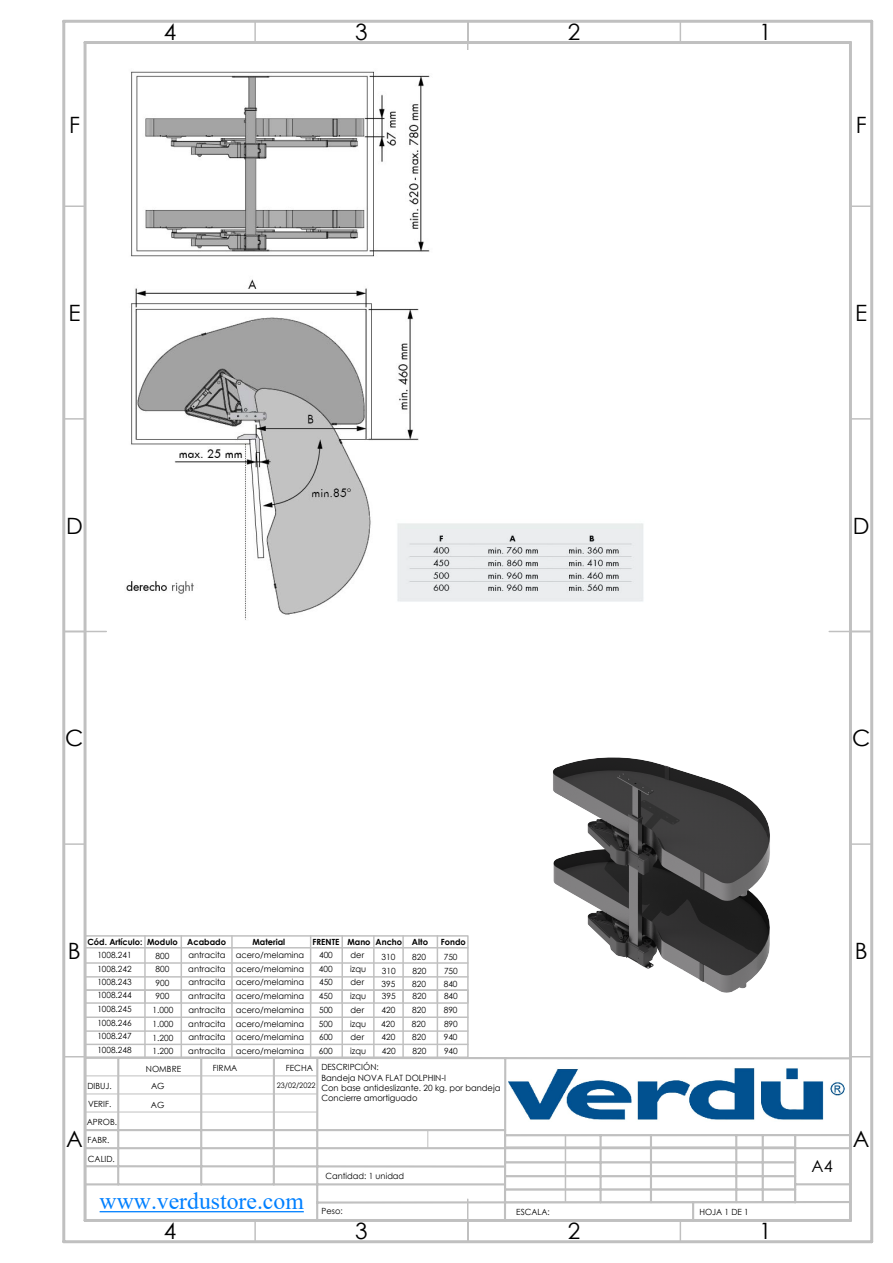
<style>
.page{position:relative;width:893px;height:1263px;background:#fff}
.page>*{position:absolute;margin:0;border:0;box-sizing:border-box;transform-origin:0 0}
.t1{font:24px "Times New Roman";color:#0080ff}
.t2{font:22.5px "Century Gothic";color:#000}
.t3{font:16.5px "Century Gothic";color:#000}
.t4{font:8.55px/14px "Century Gothic";color:#000}
.t5{font:700 8.55px "Century Gothic";color:#000}
.t6{font:8.55px/17.9px "Century Gothic";color:#000;scale:.96 1}
.t7{font:7.5px "Century Gothic";color:#000}
</style>
<div class="page">
<hr style="left:64px;top:631px;width:42px;height:1px;background:#c0c0c0">
<hr style="left:467px;top:21px;width:1px;height:43px;background:#c0c0c0">
<hr style="left:829px;top:631px;width:43px;height:1px;background:#c0c0c0">
<svg style="left:65px;top:1056px;width:18px;height:1px"></svg>
<svg style="left:853px;top:1056px;width:17px;height:1px"></svg>
<hr style="left:64px;top:843px;width:21px;height:2px;background:#c0c0c0">
<hr style="left:850px;top:843px;width:22px;height:2px;background:#c0c0c0">
<hr style="left:64px;top:418px;width:21px;height:2px;background:#c0c0c0">
<hr style="left:850px;top:418px;width:22px;height:2px;background:#c0c0c0">
<hr style="left:64px;top:205px;width:21px;height:2px;background:#c0c0c0">
<hr style="left:850px;top:205px;width:22px;height:2px;background:#c0c0c0">
<hr style="left:254px;top:21px;width:2px;height:22px;background:#c0c0c0">
<hr style="left:254px;top:1220px;width:2px;height:22px;background:#c0c0c0">
<svg style="left:467px;top:1223px;width:1px;height:17px"></svg>
<svg style="left:680px;top:23px;width:1px;height:18px"></svg>
<svg style="left:680px;top:1223px;width:1px;height:17px"></svg>
<svg style="left:83px;top:981px;width:770px;height:242px"></svg>
<hr style="left:84px;top:43px;width:3px;height:1177px;background:#c0c0c0">
<hr style="left:85px;top:41px;width:765px;height:3px;background:#c0c0c0">
<hr style="left:849px;top:43px;width:3px;height:1177px;background:#c0c0c0">
<hr style="left:85px;top:1219px;width:765px;height:3px;background:#c0c0c0">
<hr style="left:62px;top:21px;width:3px;height:1221px;background:#c0c0c0">
<hr style="left:64px;top:20px;width:808px;height:3px;background:#c0c0c0">
<hr style="left:870px;top:21px;width:3px;height:1221px;background:#c0c0c0">
<hr style="left:64px;top:1240px;width:808px;height:3px;background:#c0c0c0">
<hr style="left:100px;top:1211px;width:204px;height:1px;background:#0080ff">
<img style="left:126px;top:50px;width:518px;height:570px">
<img style="left:489px;top:757px;width:356px;height:277px">
<div style="left:504px;top:1134px;width:292px;height:69px;border:1px solid #c0c0c0"></div>
<hr style="left:505px;top:1146px;width:290px;height:2px;background:#c0c0c0">
<hr style="left:505px;top:1161px;width:290px;height:2px;background:#c0c0c0">
<hr style="left:505px;top:1175px;width:290px;height:2px;background:#c0c0c0">
<hr style="left:505px;top:1189px;width:290px;height:1px;background:#c0c0c0">
<div style="left:85px;top:935px;width:384px;height:69px;border:1px solid #c0c0c0"></div>
<hr style="left:85px;top:947px;width:383px;height:1px;background:#c0c0c0">
<hr style="left:85px;top:962px;width:383px;height:2px;background:#c0c0c0">
<hr style="left:85px;top:976px;width:383px;height:1px;background:#c0c0c0">
<hr style="left:144px;top:936px;width:2px;height:67px;background:#c0c0c0">
<hr style="left:181px;top:936px;width:1px;height:67px;background:#c0c0c0">
<hr style="left:231px;top:936px;width:2px;height:67px;background:#c0c0c0">
<hr style="left:310px;top:936px;width:1px;height:67px;background:#c0c0c0">
<hr style="left:373px;top:936px;width:2px;height:67px;background:#c0c0c0">
<div style="left:85px;top:989px;width:384px;height:69px;border:1px solid #c0c0c0"></div>
<hr style="left:85px;top:1016px;width:383px;height:2px;background:#c0c0c0">
<hr style="left:85px;top:1030px;width:383px;height:2px;background:#c0c0c0">
<hr style="left:85px;top:1044px;width:383px;height:1px;background:#c0c0c0">
<hr style="left:144px;top:990px;width:2px;height:67px;background:#c0c0c0">
<hr style="left:181px;top:990px;width:1px;height:67px;background:#c0c0c0">
<hr style="left:231px;top:990px;width:2px;height:67px;background:#c0c0c0">
<hr style="left:310px;top:990px;width:1px;height:67px;background:#c0c0c0">
<hr style="left:373px;top:990px;width:2px;height:67px;background:#c0c0c0">
<hr style="left:341px;top:936px;width:2px;height:67px;background:#c0c0c0">
<hr style="left:341px;top:990px;width:2px;height:67px;background:#c0c0c0">
<hr style="left:437px;top:936px;width:1px;height:67px;background:#c0c0c0">
<hr style="left:437px;top:990px;width:1px;height:67px;background:#c0c0c0">
<hr style="left:402px;top:936px;width:2px;height:67px;background:#c0c0c0">
<hr style="left:402px;top:990px;width:2px;height:67px;background:#c0c0c0">
<h2 class="t2" style="left:164px;top:16px;width:14px">4</h2>
<h2 class="t2" style="left:355px;top:16px;width:14px">3</h2>
<h2 class="t2" style="left:568px;top:16px;width:14px">2</h2>
<h2 class="t2" style="left:759px;top:16px;width:14px">1</h2>
<h2 class="t2" style="left:69px;top:109px;width:12px">F</h2>
<h2 class="t2" style="left:856px;top:109px;width:12px">F</h2>
<h2 class="t2" style="left:68px;top:297px;width:14px">E</h2>
<h2 class="t2" style="left:855px;top:297px;width:14px">E</h2>
<h2 class="t2" style="left:66px;top:510px;width:18px">D</h2>
<h2 class="t2" style="left:853px;top:510px;width:18px">D</h2>
<h2 class="t2" style="left:65px;top:722px;width:20px">C</h2>
<h2 class="t2" style="left:852px;top:722px;width:20px">C</h2>
<p class="t5" style="left:87px;top:936px;width:57px">Cód. Artículo:</p>
<p class="t5" style="left:187px;top:936px;width:40px">Acabado</p>
<p class="t4" style="left:188px;top:948px;width:117px;text-align:right">antracita acero/melamina acero/melamina</p>
<p class="t5" style="left:252px;top:936px;width:34px">Material</p>
<p class="t5" style="left:412px;top:936px;width:18px">Alto</p>
<p class="t5" style="left:441px;top:936px;width:26px">Fondo</p>
<p class="t4" style="left:412px;top:963px;width:15px">820</p>
<p class="t4" style="left:444px;top:963px;width:15px">750</p>
<p class="t5" style="left:147px;top:936px;width:32px">Modulo</p>
<p class="t4" style="left:156px;top:949px;width:15px;line-height:13px">800<br>800</p>
<p class="t5" style="left:347px;top:936px;width:56px">Mano Ancho</p>
<p class="t4" style="left:350px;top:948px;width:17px">der izqu</p>
<p class="t4" style="left:350px;top:975px;width:17px">der izqu der izqu</p>
<p class="t4" style="left:350px;top:1030px;width:17px">der izqu</p>
<p class="t5" style="left:313px;top:936px;width:28px">FRENTE</p>
<p class="t4" style="left:319px;top:948px;width:16px">400<br>400</p>
<p class="t4" style="left:319px;top:975px;width:16px;text-align:justify">450<br>450<br>500<br>500</p>
<p class="t4" style="left:319px;top:1030px;width:16px">600<br>600</p>
<p class="t4" style="left:412px;top:1030px;width:15px">820</p>
<h2 class="t2" style="left:68px;top:935px;width:14px">B</h2>
<h2 class="t2" style="left:855px;top:935px;width:14px">B</h2>
<p class="t4" style="left:97px;top:948px;width:36px;line-height:13px;text-align:justify">1008.241<br>1008.242<br>1008.243<br>1008.244</p>
<p class="t4" style="left:97px;top:1001px;width:36px;text-align:justify">1008.245<br>1008.246<br>1008.247<br>1008.248</p>
<p class="t4" style="left:381px;top:950px;width:15px">310</p>
<p class="t4" style="left:382px;top:989px;width:15px">395</p>
<p class="t4" style="left:412px;top:950px;width:15px">820</p>
<p class="t4" style="left:444px;top:950px;width:15px">750</p>
<p class="t4" style="left:188px;top:962px;width:39px">antracita</p>
<p class="t4" style="left:382px;top:963px;width:15px">310</p>
<p class="t4" style="left:188px;top:975px;width:117px;text-align:right">antracita acero/melamina acero/melamina</p>
<p class="t4" style="left:156px;top:976px;width:15px;line-height:13px">900<br>900</p>
<p class="t4" style="left:381px;top:976px;width:15px">395</p>
<p class="t4" style="left:381px;top:1017px;width:15px">420</p>
<p class="t4" style="left:412px;top:976px;width:15px">820</p>
<p class="t4" style="left:444px;top:976px;width:15px">840</p>
<p class="t4" style="left:188px;top:989px;width:39px">antracita</p>
<p class="t4" style="left:412px;top:989px;width:15px">820</p>
<p class="t4" style="left:444px;top:989px;width:15px">840</p>
<p class="t4" style="left:188px;top:1003px;width:117px;text-align:right">antracita acero/melamina acero/melamina</p>
<p class="t4" style="left:153px;top:1002px;width:22px;line-height:14.5px">1.000<br>1.000</p>
<p class="t4" style="left:381px;top:1003px;width:15px">420</p>
<p class="t4" style="left:382px;top:1044px;width:15px">420</p>
<p class="t4" style="left:412px;top:1003px;width:15px">820</p>
<p class="t4" style="left:444px;top:1003px;width:15px">890</p>
<p class="t4" style="left:188px;top:1017px;width:39px">antracita</p>
<p class="t4" style="left:412px;top:1017px;width:15px">820</p>
<p class="t4" style="left:444px;top:1017px;width:15px">890</p>
<p class="t4" style="left:188px;top:1030px;width:117px;text-align:right">antracita acero/melamina acero/melamina</p>
<p class="t4" style="left:381px;top:1030px;width:15px">420</p>
<p class="t4" style="left:444px;top:1030px;width:15px">940</p>
<p class="t4" style="left:153px;top:1031px;width:22px;line-height:13px">1.200<br>1.200</p>
<p class="t4" style="left:188px;top:1044px;width:39px">antracita</p>
<p class="t4" style="left:412px;top:1044px;width:15px">820</p>
<p class="t4" style="left:444px;top:1044px;width:15px">940</p>
<p class="t4" style="left:321px;top:1061px;width:181px;line-height:10.4px">DESCRIPCIÓN:<br>Bandeja NOVA FLAT DOLPHIN-I<br>Con base antideslizante. 20 kg. por bandeja<br>Concierre amortiguado</p>
<p class="t4" style="left:146px;top:1061px;width:37px">NOMBRE</p>
<p class="t4" style="left:213px;top:1061px;width:26px">FIRMA</p>
<p class="t4" style="left:286px;top:1061px;width:29px">FECHA</p>
<p class="t4" style="left:151px;top:1076px;width:15px;line-height:18.6px">AG<br>AG</p>
<p class="t6" style="left:87px;top:1077px;width:33px">DIBUJ.<br>VERIF.<br>APROB.</p>
<p class="t4" style="left:87px;top:1130px;width:29px;line-height:18.6px">FABR.<br>CALID.</p>
<p class="t7" style="left:277px;top:1080px;width:40px">23/02/2022</p>
<h2 class="t2" style="left:66px;top:1123px;width:18px">A</h2>
<h2 class="t2" style="left:853px;top:1123px;width:18px">A</h2>
<h3 class="t3" style="left:812px;top:1154px;width:23px">A4</h3>
<p class="t4" style="left:325px;top:1169px;width:80px">Cantidad: 1 unidad</p>
<h1 class="t1" style="left:100px;top:1184px;width:206px">www.verdustore.com</h1>
<h2 class="t2" style="left:164px;top:1215px;width:14px">4</h2>
<p class="t4" style="left:322px;top:1204px;width:23px">Peso:</p>
<h2 class="t2" style="left:355px;top:1215px;width:14px">3</h2>
<p class="t4" style="left:516px;top:1204px;width:35px">ESCALA:</p>
<p class="t4" style="left:699px;top:1204px;width:51px">HOJA 1 DE 1</p>
<h2 class="t2" style="left:568px;top:1215px;width:14px">2</h2>
<h2 class="t2" style="left:759px;top:1215px;width:14px">1</h2>
</div>
